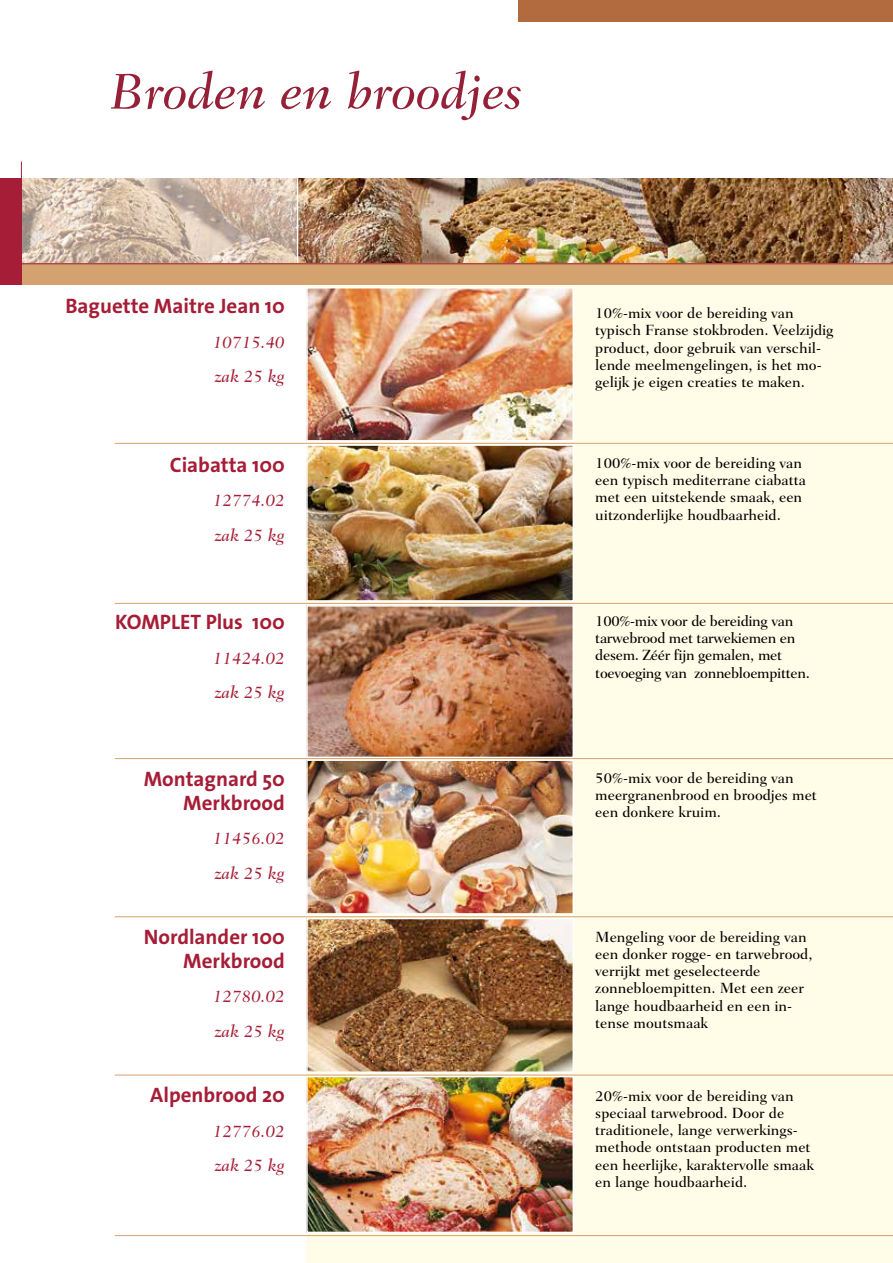
<style>
.page{position:relative;width:893px;height:1263px;background:#fff}
.page>*{position:absolute;margin:0;border:0;box-sizing:border-box;transform-origin:0 0}
.t1{font:italic 500 51px "Fairfield LT Std";color:#942137}
.t2{font:21px/24px "The Sans LP7 Bld";color:#a51d36;text-align:right}
.t3{font:italic 500 17.25px/34.5px "Fairfield LT Std";color:#a51d36}
.t4{font:500 15px/17.2px "Fairfield LT Std";color:#000}
.t5{font:500 15px/17.2px "Fairfield LT Std";letter-spacing:-.02em;color:#000}
</style>
<div class="page">
<img style="left:298px;top:179px;width:595px;height:84px">
<svg style="left:22px;top:179px;width:275px;height:84px;background:#d2bdac"></svg>
<div style="left:0;top:264px;width:893px;height:21px;background:#d3a26e"></div>
<div style="left:0;top:179px;width:21px;height:106px;background:#a51d36"></div>
<hr style="left:21px;top:162px;width:1px;height:123px;background:#a51d36">
<hr style="left:0;top:263px;width:893px;height:1px;background:#a51d36">
<div style="left:519px;top:0;width:374px;height:21px;background:#b26b3f"></div>
<div style="left:306px;top:287px;width:268px;height:976px;background:#fffce7"></div>
<div style="left:574px;top:287px;width:319px;height:976px;background:#fffce7"></div>
<img style="left:309px;top:608px;width:262px;height:147px">
<div style="left:306px;top:605px;width:268px;height:153px;border:2px solid #fff"></div>
<img style="left:309px;top:762px;width:262px;height:150px">
<div style="left:306px;top:759px;width:268px;height:156px;border:2px solid #fff"></div>
<img style="left:309px;top:921px;width:262px;height:149px">
<div style="left:306px;top:918px;width:268px;height:155px;border:2px solid #fff"></div>
<img style="left:309px;top:1079px;width:262px;height:151px">
<div style="left:306px;top:1076px;width:268px;height:157px;border:2px solid #fff"></div>
<img style="left:309px;top:290px;width:262px;height:149px">
<div style="left:306px;top:287px;width:268px;height:155px;border:2px solid #fff"></div>
<img style="left:309px;top:447px;width:262px;height:152px">
<div style="left:306px;top:444px;width:268px;height:158px;border:2px solid #fff"></div>
<hr style="left:115px;top:443px;width:778px;height:1px;background:#d3a26e">
<hr style="left:115px;top:603px;width:778px;height:1px;background:#d3a26e">
<hr style="left:115px;top:758px;width:778px;height:1px;background:#d3a26e">
<hr style="left:115px;top:916px;width:778px;height:1px;background:#d3a26e">
<hr style="left:115px;top:1075px;width:778px;height:1px;background:#d3a26e">
<hr style="left:115px;top:1235px;width:778px;height:1px;background:#d3a26e">
<h1 class="t1" style="left:111px;top:61px;width:413px">Broden en broodjes</h1>
<h2 class="t2" style="left:65px;top:294px;width:221px">Baguette Maitre Jean 10</h2>
<p class="t3" style="left:213px;top:325px;width:73px">10715.40 zak 25 kg</p>
<h2 class="t2" style="left:170px;top:453px;width:117px">Ciabatta 100</h2>
<p class="t3" style="left:213px;top:483px;width:73px">12774.02 zak 25 kg</p>
<h2 class="t2" style="left:115px;top:610px;width:171px">KOMPLET Plus 100</h2>
<p class="t3" style="left:213px;top:641px;width:73px">11424.02 zak 25 kg</p>
<h2 class="t2" style="left:144px;top:767px;width:143px">Montagnard 50<br>Merkbrood</h2>
<p class="t3" style="left:213px;top:821px;width:73px">11456.02 zak 25 kg</p>
<h2 class="t2" style="left:144px;top:925px;width:143px">Nordlander 100<br>Merkbrood</h2>
<p class="t3" style="left:213px;top:979px;width:73px">12780.02 zak 25 kg</p>
<h2 class="t2" style="left:150px;top:1083px;width:136px">Alpenbrood 20</h2>
<p class="t3" style="left:213px;top:1114px;width:73px">12776.02 zak 25 kg</p>
<p class="t4" style="left:595px;top:305px;width:240px">10%-mix voor de bereiding van typisch Franse stokbroden. Veelzijdig product, door gebruik van verschil&shy;lende meelmengelingen, is het mo&shy;gelijk je eigen creaties te maken.</p>
<p class="t4" style="left:595px;top:454px;width:212px">100%-mix voor de bereiding van een typisch mediterrane ciabatta met een uitstekende smaak, een uitzonderlijke houdbaarheid.</p>
<p class="t5" style="left:595px;top:612px;width:216px">100%-mix voor de bereiding van tarwebrood met tarwekiemen en desem. Zéér fijn gemalen, met toevoeging van zonnebloempitten.</p>
<p class="t4" style="left:595px;top:769px;width:223px">50%-mix voor de bereiding van meergranenbrood en broodjes met een donkere kruim.</p>
<p class="t4" style="left:595px;top:928px;width:219px">Mengeling voor de bereiding van een donker rogge- en tarwebrood, verrijkt met geselecteerde zonnebloempitten. Met een zeer lange houdbaarheid en een in&shy;tense moutsmaak</p>
<p class="t4" style="left:595px;top:1087px;width:220px">20%-mix voor de bereiding van speciaal tarwebrood. Door de traditionele, lange verwerkings&shy;methode ontstaan producten met een heerlijke, karaktervolle smaak en lange houdbaarheid.</p>
</div>
